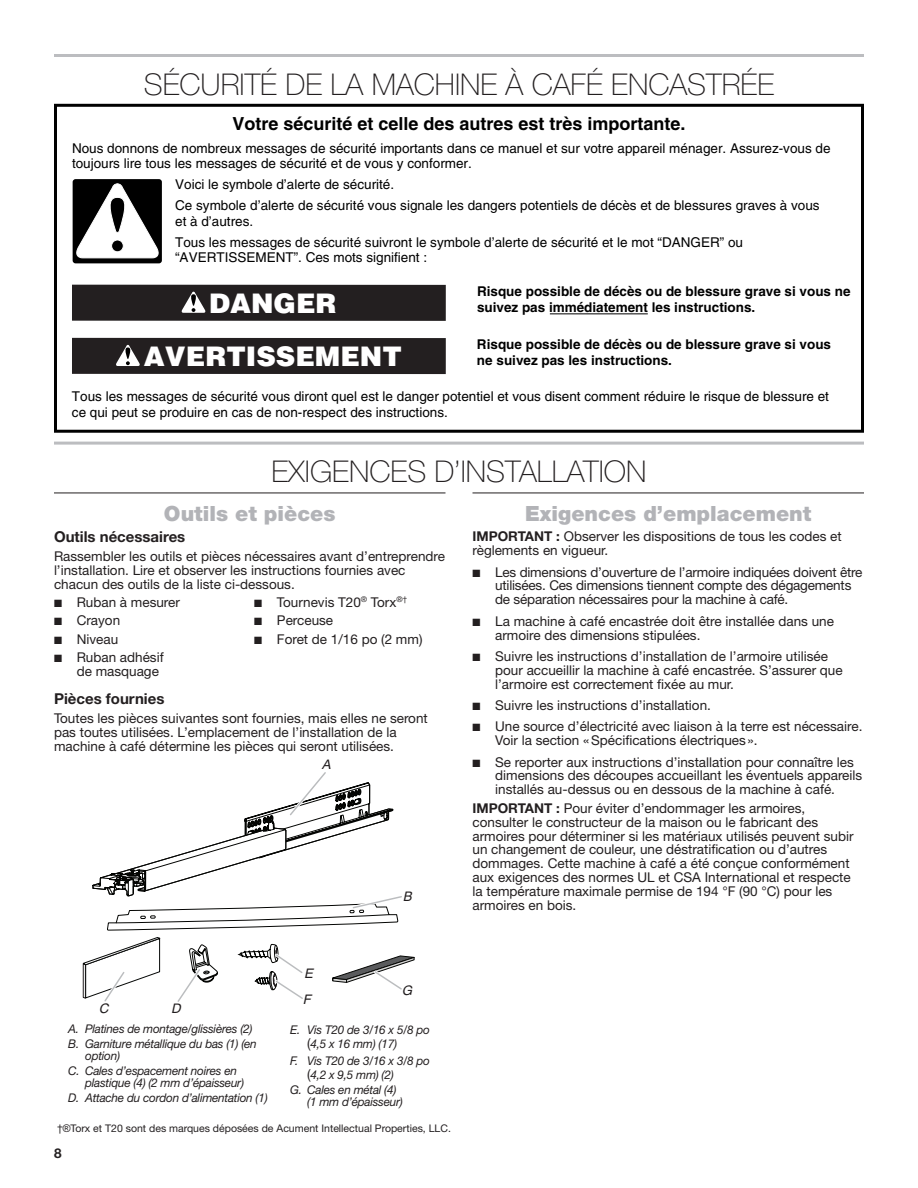
<style>
.page{position:relative;width:918px;height:1188px;background:#fff}
.page>*{position:absolute;margin:0;border:0;box-sizing:border-box;transform-origin:0 0}
.Heading_1{font:100 30px "Helvetica Neue LT Std";color:#231f20}
.t1{font:900 27px "Helvetica";color:#fff}
.Heading_2{font:900 21px "Helvetica Neue LT Std";color:#b2b3b7}
.t2{font:700 18px "Helvetica";color:#000}
.Heading_3{font:700 15px "Helvetica Neue LT Std";color:#231f20}
.Bullet{font:13.5px/13.8px "Helvetica Neue LT Std";color:#231f20}
.Body{font:13.5px/13.8px "Helvetica Neue LT Std";color:#231f20}
.t3{font:13.5px/15.8px "Helvetica";color:#000}
.t4{font:700 13.5px/15.8px "Helvetica";color:#000}
.t5{font:700 13.5px "Helvetica Neue LT Std";color:#231f20}
.t6{font:italic 13.2px/26.2px "Helvetica";color:#211d1e}
.Table_Callouts{font:italic 12px/12px "Helvetica Neue LT Std";letter-spacing:-.02em;color:#231f20}
.Body-2{font:10.5px "Helvetica Neue LT Std";color:#231f20}
.s1{font-weight:700}
.s2{font-style:normal;font-size:13.5px}
</style>
<div class="page">
<hr style="left:54px;top:54px;width:810px;height:3px;background:#bcbdc0">
<hr style="left:54px;top:442px;width:810px;height:3px;background:#bcbdc0">
<hr style="left:54px;top:493px;width:392px;height:1px;background:#231f20">
<hr style="left:472px;top:493px;width:392px;height:1px;background:#231f20">
<hr style="left:550px;top:313px;width:98px;height:1px;background:#000">
<div style="left:54px;top:104px;width:810px;height:329px;border:3px solid #000"></div>
<svg style="left:74px;top:180px;width:87px;height:82px"></svg>
<div style="left:73px;top:179px;width:89px;height:84px;border:3px solid #000;border-radius:2px"></div>
<svg style="left:74px;top:184px;width:87px;height:74px"></svg>
<div style="left:72px;top:338px;width:374px;height:36px;background:#231f20"></div>
<div style="left:72px;top:285px;width:374px;height:36px;background:#231f20"></div>
<svg style="left:181px;top:292px;width:25px;height:21px"></svg>
<svg style="left:116px;top:345px;width:24px;height:21px"></svg>
<svg style="left:83px;top:937px;width:78px;height:65px"></svg>
<svg style="left:177px;top:943px;width:126px;height:59px"></svg>
<svg style="left:92px;top:772px;width:310px;height:159px"></svg>
<svg style="left:332px;top:955px;width:82px;height:35px"></svg>
<h1 class="Heading_1" style="left:144px;top:67px;width:632px">SÉCURITÉ DE LA MACHINE À CAFÉ ENCASTRÉE</h1>
<p class="t2" style="left:232px;top:113px;width:455px">Votre sécurité et celle des autres est très importante.</p>
<p class="t3" style="left:72px;top:140px;width:760px">Nous donnons de nombreux messages de sécurité importants dans ce manuel et sur votre appareil ménager. Assurez-vous de toujours lire tous les messages de sécurité et de vous y conformer.</p>
<p class="t3" style="left:175px;top:174px;width:646px;line-height:21px">Voici le symbole d’alerte de sécurité.<br>Ce symbole d’alerte de sécurité vous signale les dangers potentiels de décès et de blessures graves à vous</p>
<p class="t3" style="left:175px;top:210px;width:569px;line-height:21px">et à d’autres.<br>Tous les messages de sécurité suivront le symbole d’alerte de sécurité et le mot “DANGER” ou</p>
<p class="t3" style="left:175px;top:250px;width:254px">“AVERTISSEMENT”. Ces mots signifient :</p>
<p class="t4" style="left:477px;top:283px;width:375px">Risque possible de décès ou de blessure grave si vous ne suivez pas immédiatement les instructions.</p>
<p class="t4" style="left:477px;top:336px;width:356px">Risque possible de décès ou de blessure grave si vous ne suivez pas les instructions.</p>
<p class="t3" style="left:72px;top:388px;width:759px">Tous les messages de sécurité vous diront quel est le danger potentiel et vous disent comment réduire le risque de blessure et ce qui peut se produire en cas de non-respect des instructions.</p>
<p class="t1" style="left:209px;top:285px;width:129px">DANGER</p>
<p class="t1" style="left:144px;top:339px;width:259px">AVERTISSEMENT</p>
<h1 class="Heading_1" style="left:272px;top:455px;width:376px">EXIGENCES D’INSTALLATION</h1>
<h2 class="Heading_2" style="left:164px;top:501px;width:173px">Outils et pièces</h2>
<h3 class="Heading_3" style="left:54px;top:528px;width:133px">Outils nécessaires</h3>
<p class="Body" style="left:54px;top:549px;width:393px">Rassembler les outils et pièces nécessaires avant d’entreprendre l’installation. Lire et observer les instructions fournies avec chacun des outils de la liste ci-dessous.</p>
<p class="Bullet" style="left:54px;top:595px;width:127px">■ Ruban à mesurer</p>
<p class="Bullet" style="left:54px;top:613px;width:68px">■ Crayon</p>
<p class="Bullet" style="left:54px;top:632px;width:66px">■ Niveau</p>
<p class="Bullet" style="left:77px;top:650px;width:89px;text-indent:-23px">■ Ruban adhésif de masquage</p>
<h2 class="Heading_2" style="left:525px;top:501px;width:288px">Exigences d’emplacement</h2>
<p class="Body" style="left:472px;top:529px;width:371px"><span class="s1">IMPORTANT :</span> Observer les dispositions de tous les codes et règlements en vigueur.</p>
<p class="Bullet" style="left:495px;top:565px;width:369px;text-indent:-23px">■ Les dimensions d’ouverture de l’armoire indiquées doivent être utilisées. Ces dimensions tiennent compte des dégagements de séparation nécessaires pour la machine à café.</p>
<p class="Bullet" style="left:495px;top:614px;width:340px;text-indent:-23px">■ La machine à café encastrée doit être installée dans une armoire des dimensions stipulées.</p>
<p class="Bullet" style="left:495px;top:649px;width:349px;text-indent:-23px">■ Suivre les instructions d’installation de l’armoire utilisée pour accueillir la machine à café encastrée. S’assurer que l’armoire est correctement fixée au mur.</p>
<p class="Bullet" style="left:472px;top:698px;width:240px">■ Suivre les instructions d’installation.</p>
<p class="Bullet" style="left:495px;top:719px;width:369px;text-indent:-23px">■ Une source d’électricité avec liaison à la terre est nécessaire.<br>Voir la section «Spécifications électriques».</p>
<p class="Bullet" style="left:495px;top:755px;width:369px;text-indent:-23px">■ Se reporter aux instructions d’installation pour connaître les dimensions des découpes accueillant les éventuels appareils installés au-dessus ou en dessous de la machine à café.</p>
<p class="Body" style="left:472px;top:801px;width:383px"><span class="s1">IMPORTANT :</span> Pour éviter d’endommager les armoires, consulter le constructeur de la maison ou le fabricant des armoires pour déterminer si les matériaux utilisés peuvent subir un changement de couleur, une déstratification ou d’autres dommages. Cette machine à café a été conçue conformément aux exigences des normes UL et CSA International et respecte la température maximale permise de 194 °F (90 °C) pour les armoires en bois.</p>
<p class="Bullet" style="left:254px;top:595px;width:154px">■ Tournevis T20<sup>®</sup> Torx<sup>®†</sup></p>
<p class="Bullet" style="left:254px;top:613px;width:80px">■ Perceuse</p>
<p class="Bullet" style="left:254px;top:632px;width:170px">■ Foret de 1/16 po (2 mm)</p>
<h3 class="Heading_3" style="left:54px;top:690px;width:112px">Pièces fournies</h3>
<p class="Body" style="left:54px;top:711px;width:375px">Toutes les pièces suivantes sont fournies, mais elles ne seront pas toutes utilisées. L’emplacement de l’installation de la machine à café détermine les pièces qui seront utilisées.</p>
<p class="t6" style="left:322px;top:751px;width:14px">A</p>
<p class="t6" style="left:403px;top:883px;width:14px">B</p>
<p class="t6" style="left:99px;top:996px;width:14px">C</p>
<p class="t6" style="left:171px;top:996px;width:14px">D</p>
<p class="t6" style="left:303px;top:960px;width:15px">E<br>F</p>
<p class="t6" style="left:402px;top:977px;width:15px">G</p>
<p class="Table_Callouts" style="left:68px;top:1022px;width:186px">A. Platines de montage/glissières (2)</p>
<p class="Table_Callouts" style="left:85px;top:1037px;width:173px;text-indent:-17px">B. Garniture métallique du bas (1) (en option)</p>
<p class="Table_Callouts" style="left:85px;top:1064px;width:160px;text-indent:-17px">C. Cales d’espacement noires en plastique (4) (2 mm d’épaisseur)</p>
<p class="Table_Callouts" style="left:68px;top:1091px;width:201px">D. Attache du cordon d’alimentation (1)</p>
<p class="Table_Callouts" style="left:307px;top:1023px;width:124px;line-height:13.8px;text-indent:-17px">E. Vis T20 de 3/16 x 5/8 po <span class="s2">(</span>4,5 x 16 mm) (17)</p>
<p class="Table_Callouts" style="left:307px;top:1053px;width:124px;line-height:13.8px;text-indent:-17px">F. Vis T20 de 3/16 x 3/8 po <span class="s2">(</span>4,2 x 9,5 mm) (2)</p>
<p class="Table_Callouts" style="left:307px;top:1083px;width:97px;text-indent:-17px">G. Cales en métal (4) (1 mm d’épaisseur)</p>
<p class="Body-2" style="left:57px;top:1122px;width:395px">† Torx et T20 sont des marques déposées de Acument Intellectual Properties, LLC.</p>
<p class="t5" style="left:54px;top:1145px;width:9px">8</p>
</div>
